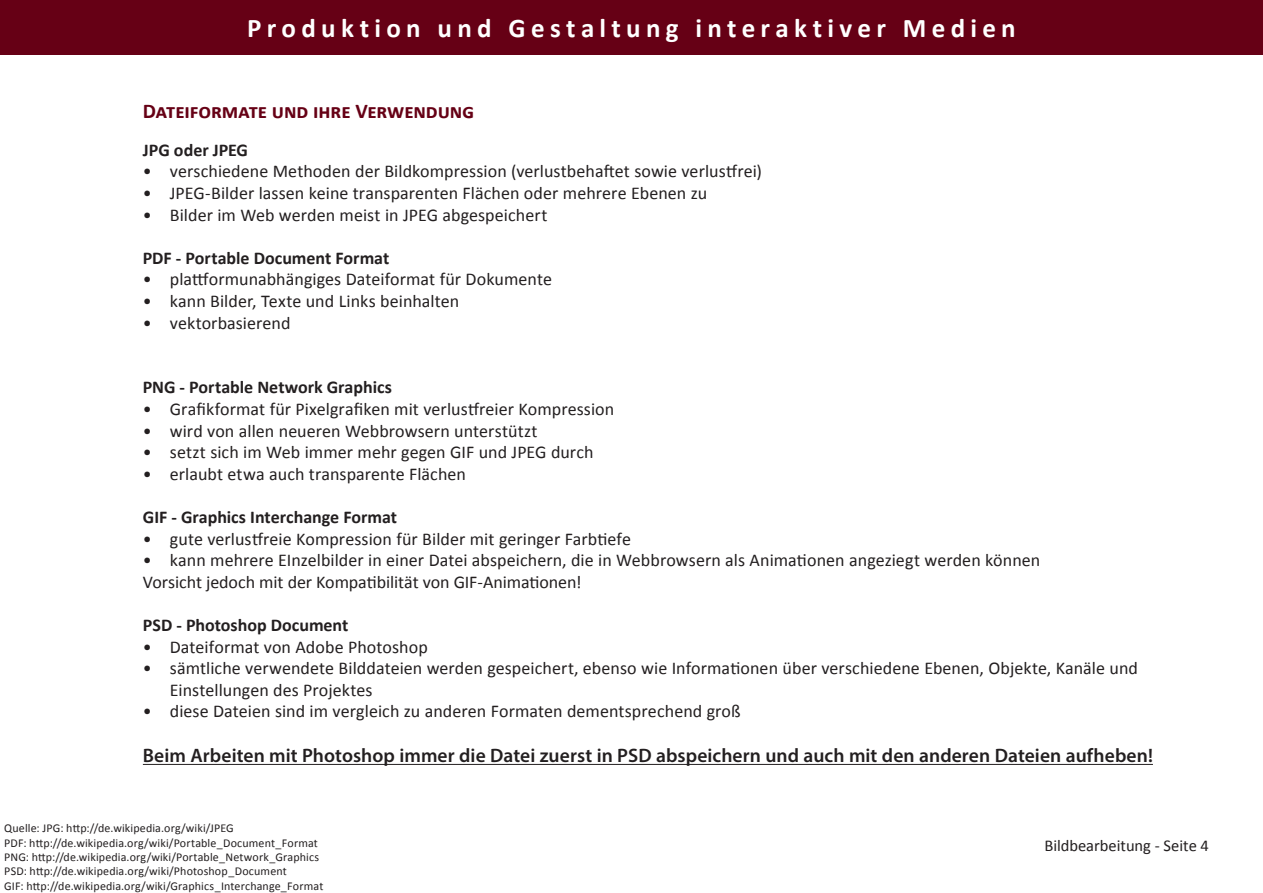
<style>
.page{position:relative;width:1263px;height:893px;background:#fff}
.page>*{position:absolute;margin:0;border:0;box-sizing:border-box;transform-origin:0 0}
.t1{font:700 27px "Calibri";letter-spacing:.195em;color:#fff}
.Themen{font:700 21px "Calibri";letter-spacing:-.005em;color:#660015}
.t2{font:600 19.5px "Myriad Pro";letter-spacing:.005em;color:#231f20}
.t3{font:18px/21.6px "Calibri";letter-spacing:.005em;color:#231f20}
.t4{font:700 18px "Calibri";color:#231f20}
.t5{font:16.5px "Calibri";color:#231f20}
.t6{font:12px/14.4px "Calibri";letter-spacing:.01em;color:#231f20}
</style>
<div class="page">
<div style="left:0;top:0;width:1263px;height:54px;background:#660015"></div>
<hr style="left:143px;top:764px;width:1010px;height:1px;background:#231f20">
<h1 class="t1" style="left:247px;top:11px;width:770px">Produktion und Gestaltung interaktiver Medien</h1>
<p class="Themen" style="left:143px;top:98px;width:333px">Dateiformate und ihre Verwendung</p>
<p class="t4" style="left:143px;top:138px;width:107px">JPG oder JPEG</p>
<p class="t3" style="left:143px;top:161px;width:621px">• verschiedene Methoden der Bildkompression (verlustbehaftet sowie verlustfrei)</p>
<p class="t3" style="left:143px;top:182px;width:566px">• JPEG-Bilder lassen keine transparenten Flächen oder mehrere Ebenen zu</p>
<p class="t3" style="left:143px;top:204px;width:406px">• Bilder im Web werden meist in JPEG abgespeichert</p>
<p class="t4" style="left:143px;top:246px;width:248px">PDF - Portable Document Format</p>
<p class="t3" style="left:143px;top:269px;width:411px">• plattformunabhängiges Dateiformat für Dokumente</p>
<p class="t3" style="left:143px;top:290px;width:318px">• kann Bilder, Texte und Links beinhalten</p>
<p class="t3" style="left:143px;top:312px;width:149px">• vektorbasierend</p>
<p class="t4" style="left:143px;top:376px;width:251px">PNG - Portable Network Graphics</p>
<p class="t3" style="left:143px;top:398px;width:473px">• Grafikformat für Pixelgrafiken mit verlustfreier Kompression</p>
<p class="t3" style="left:143px;top:420px;width:396px">• wird von allen neueren Webbrowsern unterstützt</p>
<p class="t3" style="left:143px;top:441px;width:452px">• setzt sich im Web immer mehr gegen GIF und JPEG durch</p>
<p class="t3" style="left:143px;top:463px;width:325px">• erlaubt etwa auch transparente Flächen</p>
<p class="t4" style="left:143px;top:506px;width:256px">GIF - Graphics Interchange Format</p>
<p class="t3" style="left:143px;top:528px;width:490px">• gute verlustfreie Kompression für Bilder mit geringer Farbtiefe</p>
<p class="t3" style="left:143px;top:549px;width:899px">• kann mehrere EInzelbilder in einer Datei abspeichern, die in Webbrowsern als Animationen angeziegt werden können</p>
<p class="t3" style="left:143px;top:571px;width:440px">Vorsicht jedoch mit der Kompatibilität von GIF-Animationen!</p>
<p class="t4" style="left:143px;top:614px;width:207px">PSD - Photoshop Document</p>
<p class="t3" style="left:143px;top:636px;width:286px">• Dateiformat von Adobe Photoshop</p>
<p class="t3" style="left:170px;top:657px;width:970px;text-indent:-27px">• sämtliche verwendete Bilddateien werden gespeichert, ebenso wie Informationen über verschiedene Ebenen, Objekte, Kanäle und<br>Einstellungen des Projektes</p>
<p class="t3" style="left:143px;top:701px;width:599px">• diese Dateien sind im vergleich zu anderen Formaten dementsprechend groß</p>
<p class="t2" style="left:143px;top:743px;width:1011px">Beim Arbeiten mit Photoshop immer die Datei zuerst in PSD abspeichern und auch mit den anderen Dateien aufheben!</p>
<p class="t6" style="left:4px;top:821px;width:231px">Quelle: JPG: http://de.wikipedia.org/wiki/JPEG</p>
<p class="t6" style="left:4px;top:835px;width:315px">PDF: http://de.wikipedia.org/wiki/Portable_Document_Format</p>
<p class="t6" style="left:4px;top:850px;width:316px">PNG: http://de.wikipedia.org/wiki/Portable_Network_Graphics</p>
<p class="t6" style="left:4px;top:864px;width:321px">PSD: http://de.wikipedia.org/wiki/Photoshop_Document<br>GIF: http://de.wikipedia.org/wiki/Graphics_Interchange_Format</p>
<p class="t5" style="left:1044px;top:835px;width:166px">Bildbearbeitung - Seite 4</p>
</div>
